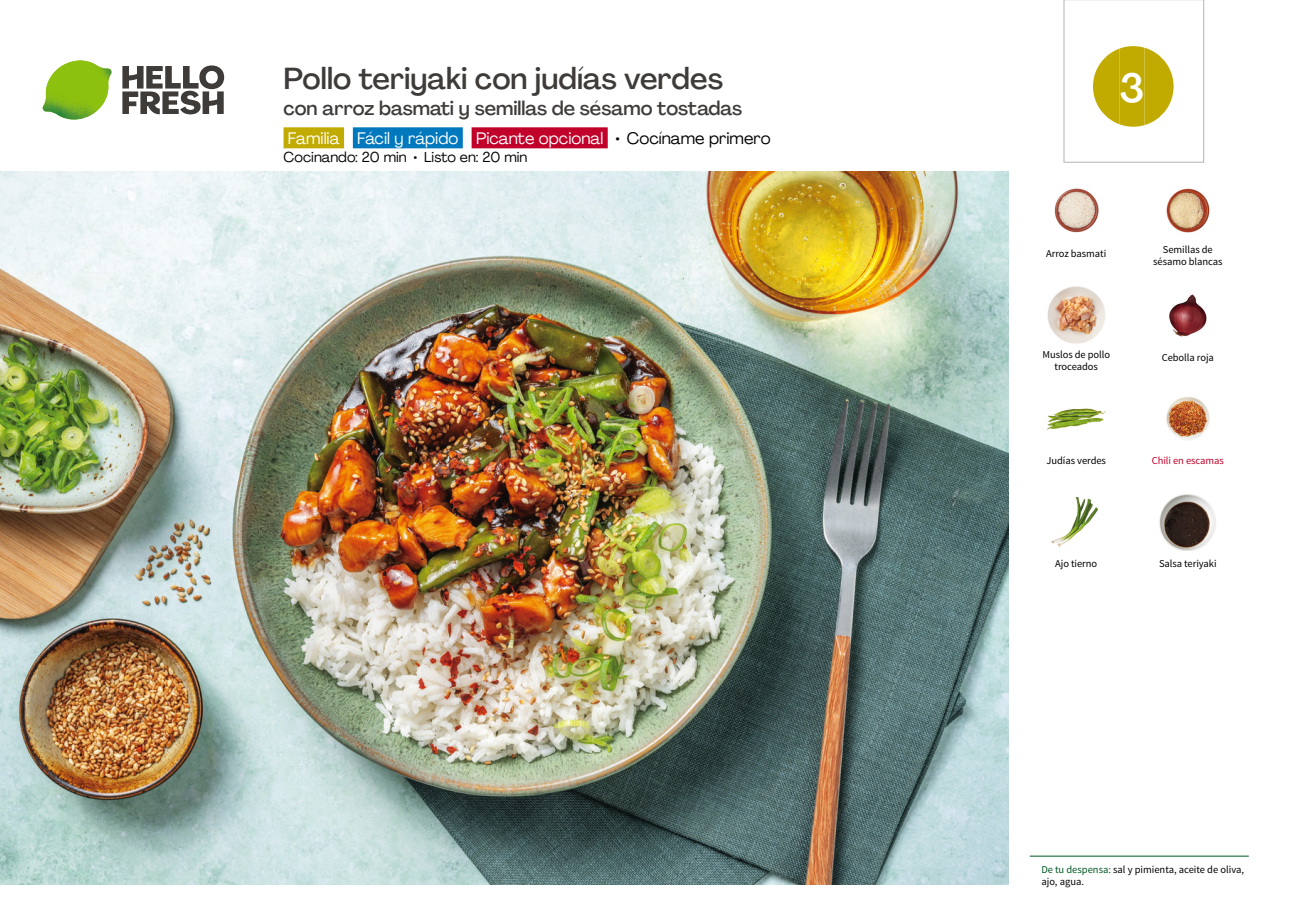
<style>
.page{position:relative;width:1289px;height:919px;background:#fff}
.page>*{position:absolute;margin:0;border:0;box-sizing:border-box;transform-origin:0 0}
.t1{font:500 40.5px "Agrandir";color:#fff}
.t2{font:500 30px "Agrandir";color:#3e3b39}
.t3{font:500 19.5px "Agrandir";color:#3e3b39}
.t4{font:16.5px "Agrandir";color:#fff}
.t5{font:14.25px "Agrandir";color:#000}
.t6{font:10.5px/12px "Source Sans Pro";letter-spacing:-.005em;color:#000}
.t7{font:10.5px "Source Sans Pro";letter-spacing:-.005em;color:#c10029}
.s1{color:#000}
.s2{color:#005923}
</style>
<div class="page">
<svg style="left:122px;top:65px;width:102px;height:49px"></svg>
<svg style="left:43px;top:60px;width:69px;height:60px"></svg>
<img style="left:0;top:172px;width:1008px;height:712px">
<div style="left:283px;top:127px;width:61px;height:21px;background:#c2ab00"></div>
<div style="left:353px;top:127px;width:110px;height:21px;background:#0078bd"></div>
<div style="left:471px;top:127px;width:136px;height:21px;background:#c10029"></div>
<hr style="left:1029px;top:855px;width:219px;height:1px;background:#005923">
<img style="left:1054px;top:188px;width:45px;height:45px">
<img style="left:1166px;top:188px;width:44px;height:45px">
<img style="left:1169px;top:294px;width:38px;height:43px">
<img style="left:1047px;top:286px;width:57px;height:58px">
<img style="left:1166px;top:397px;width:44px;height:43px">
<img style="left:1047px;top:408px;width:57px;height:22px">
<img style="left:1159px;top:494px;width:57px;height:56px">
<img style="left:1051px;top:497px;width:48px;height:51px">
<svg style="left:1063px;top:0;width:141px;height:163px"></svg>
<h2 class="t2" style="left:283px;top:60px;width:441px">Pollo teriyaki con judías verdes</h2>
<h3 class="t3" style="left:283px;top:96px;width:460px">con arroz basmati y semillas de sésamo tostadas</h3>
<h3 class="t4" style="left:288px;top:128px;width:484px">Familia Fácil y rápido Picante opcional <span class="s1">• Cocíname primero</span></h3>
<h3 class="t5" style="left:283px;top:148px;width:245px">Cocinando: 20 min • Listo en: 20 min</h3>
<h1 class="t1" style="left:1119px;top:63px;width:26px">3</h1>
<p class="t6" style="left:1046px;top:247px;width:62px">Arroz basmati</p>
<p class="t6" style="left:1153px;top:243px;width:71px;text-align:center">Semillas de sésamo blancas</p>
<p class="t6" style="left:1042px;top:348px;width:69px">Muslos de pollo</p>
<p class="t6" style="left:1161px;top:352px;width:54px">Cebolla roja</p>
<p class="t6" style="left:1054px;top:360px;width:45px">troceados</p>
<p class="t6" style="left:1046px;top:454px;width:61px">Judías verdes</p>
<p class="t7" style="left:1151px;top:453px;width:74px">Chili en escamas</p>
<p class="t6" style="left:1055px;top:558px;width:44px">Ajo tierno</p>
<p class="t6" style="left:1158px;top:558px;width:59px">Salsa teriyaki</p>
<p class="t6" style="left:1041px;top:863px;width:204px"><span class="s2">De tu despensa:</span> sal y pimienta, aceite de oliva, ajo, agua.</p>
</div>
